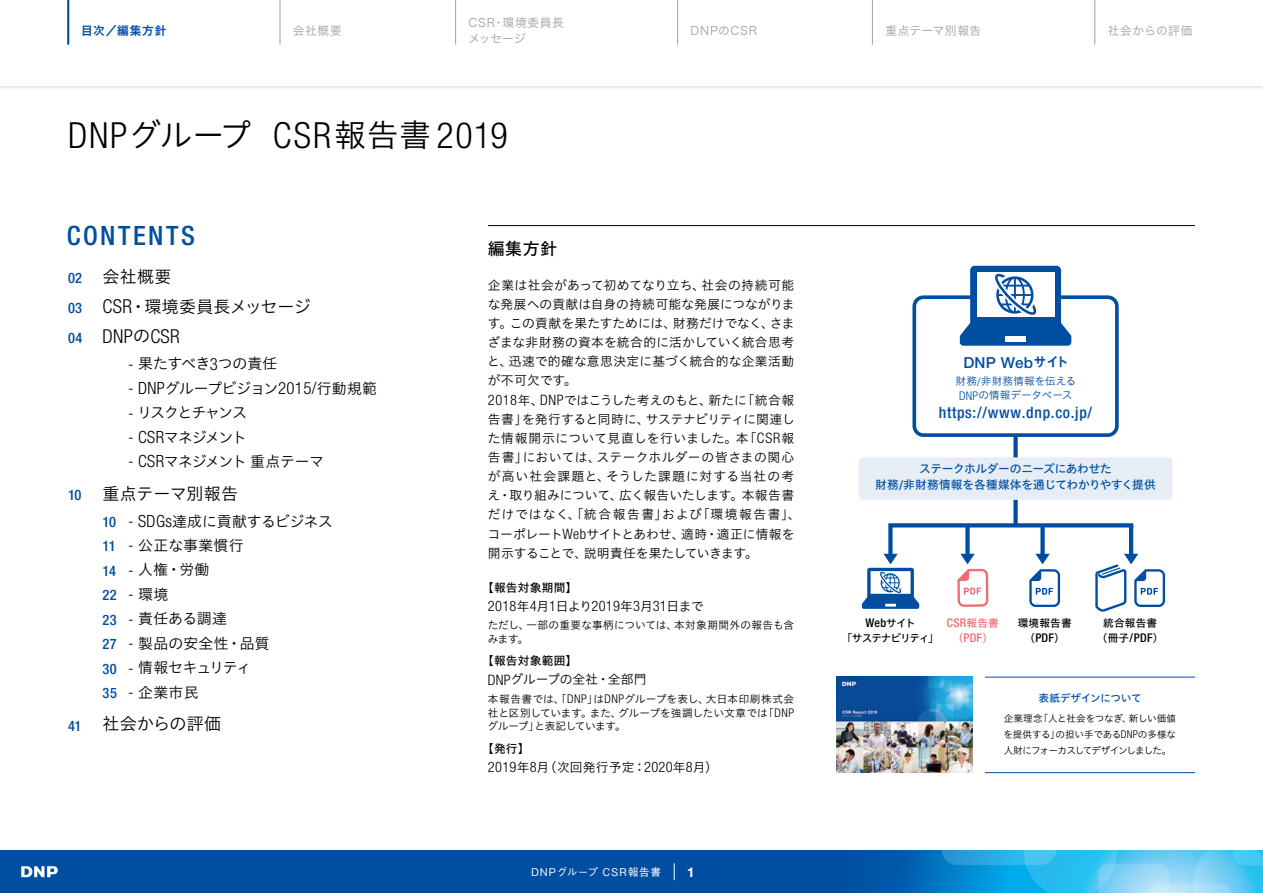
<style>
.page{position:relative;width:1263px;height:893px;background:#fff}
.page>*{position:absolute;margin:0;border:0;box-sizing:border-box;transform-origin:0 0}
.t1{font:300 condensed 36px "Helvetica Neue LT Std";letter-spacing:.045em;color:#000}
.t2{font:500 condensed 26.7px "Helvetica Neue LT Std";letter-spacing:.095em;color:#004ea2}
.t3{font:300 condensed 19.2px "Helvetica Neue LT Std";letter-spacing:.02em;color:#000}
.t4{font:16.95px/29.7px "Hiragino UD Sans Std N W3";letter-spacing:.005em;color:#000}
.t5{font:16.95px "Hiragino UD Sans Std N W3";letter-spacing:-.015em;color:#000}
.t6{font:16.95px "Hiragino UD Sans Std N W5";color:#000}
.t7{font:500 condensed 15.6px "Helvetica Neue LT Std";letter-spacing:.045em;color:#004ea2}
.t8{font:500 15.15px "Helvetica Neue LT Std";letter-spacing:.02em;color:#004ea2}
.t9{font:14.85px "Hiragino UD Sans Std N W3";letter-spacing:-.02em;color:#000}
.t10{font:14.85px/24.5px "Hiragino UD Sans Std N W3";letter-spacing:.005em;color:#000}
.t11{font:14.85px/24.5px "Hiragino UD Sans Std N W3";color:#000}
.t12{font:14.85px "Hiragino UD Sans Std N W3";letter-spacing:-.04em;color:#000}
.t13{font:14.85px "Hiragino UD Sans Std N W3";letter-spacing:-.07em;color:#000}
.t14{font:300 condensed 14.4px "Helvetica Neue LT Std";letter-spacing:.02em;color:#000}
.t15{font:500 condensed 14.4px "Helvetica Neue LT Std";color:#004ea2}
.t16{font:700 13.5px "Helvetica Neue LT Std";color:#fff}
.t17{font:12.75px/19.2px "Hiragino UD Sans Std N W3";letter-spacing:.015em;color:#000}
.t18{font:500 condensed 12px "Helvetica Neue LT Std";letter-spacing:.02em;color:#000}
.t19{font:500 condensed 12px/14.9px "Helvetica Neue LT Std";letter-spacing:.02em;color:#ec6d74;text-align:center}
.t20{font:11.7px/15.9px "Hiragino UD Sans Std N W5";letter-spacing:-.02em;color:#004ea2;text-align:center}
.t21{font:11.7px/15.9px "Hira Kaku Pro W3";letter-spacing:.06em;color:#9fa0a0}
.t22{font:11.7px "Hiragino UD Sans Std N W5";letter-spacing:.02em;color:#000}
.t23{font:11.7px "Hira Kaku Pro W3";letter-spacing:.035em;color:#9fa0a0}
.t24{font:11.7px "Hira Kaku Pro W6";letter-spacing:.07em;color:#004ea2}
.t25{font:10.65px/13.8px "Hiragino UD Sans Std N W3";letter-spacing:.01em;color:#000}
.t26{font:10.65px/13.8px "Hiragino UD Sans Std N W3";letter-spacing:.005em;color:#004ea2;text-align:center}
.t27{font:10.65px/14.9px "Hiragino UD Sans Std N W5";letter-spacing:.02em;color:#000;text-align:center}
.t28{font:500 10.65px "Gothic BBB Pr 6";letter-spacing:.07em;color:#fff}
.t29{font:10.65px "Hiragino UD Sans Std N W5";letter-spacing:-.095em;color:#000}
.t30{font:10.65px "Hiragino UD Sans Std N W5";letter-spacing:-.035em;color:#004ea2}
.t31{font:9.6px/15.9px "Hiragino UD Sans Std N W3";letter-spacing:-.04em;color:#000;text-align:justify}
.s1{font-family:"Hiragino UD Sans Std N W3";font-weight:400;font-stretch:normal;font-size:31.95px}
.s2{font-family:"Helvetica Neue LT Std";font-weight:500;font-stretch:condensed;font-size:14.4px;color:#004ea2}
.s3{font-family:"Helvetica Neue LT Std";font-weight:300;font-stretch:condensed;font-size:19.2px}
.s4{font-weight:500;font-size:14.4px;color:#004ea2}
.s5{font-family:"Hiragino UD Sans Std N W3";font-weight:400;font-stretch:normal;font-size:16.95px}
.s6{font-family:"Helvetica Neue LT Std";font-weight:300;font-stretch:condensed;font-size:16.8px}
.s7{font-weight:300;font-size:16.8px;color:#000}
.s8{font-family:"Hiragino UD Sans Std N W3";font-weight:400;font-stretch:normal;font-size:14.85px;color:#000}
.s9{font-family:"Helvetica Neue LT Std";font-weight:300;font-stretch:condensed;font-size:14.4px}
.s10{font-family:"Hiragino UD Sans Std N W3";font-weight:400;font-stretch:normal;font-size:12.75px}
.s11{font-family:"Helvetica Neue LT Std";font-weight:300;font-stretch:condensed;font-size:12px}
.s12{font-family:"Midashi Go Pr 6 MB31";font-weight:400;font-size:13.8px}
.s13{font-family:"Helvetica Neue LT Std";font-weight:500;font-stretch:condensed;font-size:13.2px}
.s14{font-family:"Hiragino UD Sans Std N W5";font-weight:400;font-stretch:normal;font-size:10.65px}
.s15{font-family:"Helvetica Neue LT Std";font-weight:500;font-stretch:condensed;font-size:12px}
.s16{font-family:"Helvetica Neue LT Std";font-weight:300;font-stretch:condensed;font-size:10.8px}
</style>
<div class="page">
<div style="left:0;top:850px;width:1263px;height:43px;background:#004ea2"></div>
<svg style="left:941px;top:850px;width:322px;height:43px;background:#49bdec"></svg>
<div style="left:0;top:0;width:1263px;height:91px;background:#000;opacity:.15"></div>
<div style="left:0;top:0;width:1263px;height:85px;background:#fff"></div>
<svg style="left:21px;top:866px;width:37px;height:11px"></svg>
<svg style="left:674px;top:863px;width:1px;height:17px"></svg>
<div style="left:859px;top:457px;width:313px;height:43px;background:#e6edf5;border-radius:4px"></div>
<hr style="left:488px;top:225px;width:707px;height:1px;background:#000">
<img style="left:836px;top:677px;width:136px;height:96px">
<div style="left:1013px;top:434px;width:5px;height:23px;background:#004ea2"></div>
<div style="left:1013px;top:500px;width:5px;height:27px;background:#004ea2"></div>
<svg style="left:912px;top:266px;width:207px;height:171px"></svg>
<svg style="left:862px;top:521px;width:303px;height:91px"></svg>
<hr style="left:1129px;top:525px;width:4px;height:36px;background:#004ea2">
<hr style="left:985px;top:677px;width:210px;height:1px;background:#004ea2">
<hr style="left:985px;top:772px;width:210px;height:1px;background:#004ea2">
<hr style="left:67px;top:0;width:2px;height:45px;background:#004ea2">
<hr style="left:280px;top:0;width:1px;height:45px;background:#9fa0a0">
<hr style="left:677px;top:0;width:1px;height:45px;background:#9fa0a0">
<hr style="left:872px;top:0;width:1px;height:45px;background:#9fa0a0">
<hr style="left:1094px;top:0;width:1px;height:45px;background:#9fa0a0">
<hr style="left:455px;top:0;width:1px;height:45px;background:#9fa0a0">
<p class="t21" style="left:469px;top:14px;width:97px">CSR・環境委員長メッセージ</p>
<p class="t24" style="left:81px;top:20px;width:87px">目次／編集方針</p>
<p class="t21" style="left:293px;top:22px;width:50px">会社概要</p>
<p class="t21" style="left:691px;top:22px;width:68px">DNPのCSR</p>
<p class="t23" style="left:885px;top:20px;width:97px">重点テーマ別報告</p>
<p class="t21" style="left:1108px;top:22px;width:86px">社会からの評価</p>
<h1 class="t1" style="left:68px;top:115px;width:441px">DNP<span class="s1">グループ</span> CSR<span class="s1">報告書</span> 2019</h1>
<h2 class="t2" style="left:67px;top:219px;width:130px">CONTENTS</h2>
<h3 class="t4" style="left:68px;top:261px;width:244px"><span class="s2">02</span> 会社概要<br><span class="s2">03</span> <span class="s3">CSR</span>・環境委員長メッセージ</h3>
<h3 class="t3" style="left:68px;top:325px;width:113px"><span class="s4">04</span> DNP<span class="s5">の</span>CSR</h3>
<p class="t9" style="left:128px;top:352px;width:151px"><span class="s6">-</span> 果たすべき<span class="s6">3</span>つの責任</p>
<p class="t9" style="left:128px;top:377px;width:251px"><span class="s6">- DNP</span>グループビジョン<span class="s6">2015/</span>行動規範</p>
<p class="t13" style="left:128px;top:401px;width:121px"><span class="s6">-</span> リスクとチャンス</p>
<p class="t9" style="left:128px;top:426px;width:120px"><span class="s6">- CSR</span>マネジメント</p>
<p class="t12" style="left:128px;top:450px;width:198px"><span class="s6">- CSR</span>マネジメント重点テーマ</p>
<h3 class="t5" style="left:68px;top:481px;width:172px"><span class="s2">10</span> 重点テーマ別報告</h3>
<p class="t11" style="left:103px;top:508px;width:232px"><span class="s2">10</span> <span class="s6">- SDGs</span>達成に貢献するビジネス<br><span class="s2">11</span> <span class="s6">-</span> 公正な事業慣行<br><span class="s2">14</span> <span class="s6">-</span> 人権・労働</p>
<p class="t15" style="left:103px;top:586px;width:67px">22 <span class="s7">-</span> <span class="s8">環境</span></p>
<p class="t10" style="left:103px;top:606px;width:169px"><span class="s2">23</span> <span class="s6">-</span> 責任ある調達<br><span class="s2">27</span> <span class="s6">-</span> 製品の安全性・品質<br><span class="s2">30</span> <span class="s6">-</span> 情報セキュリティ<br><span class="s2">35</span> <span class="s6">-</span> 企業市民</p>
<h3 class="t4" style="left:68px;top:708px;width:155px"><span class="s2">41</span> 社会からの評価</h3>
<h3 class="t6" style="left:488px;top:236px;width:71px">編集方針</h3>
<p class="t17" style="left:487px;top:275px;width:315px">企業は社会があって初めてなり立ち、社会の持続可能な発展への貢献は自身の持続可能な発展につながります。この貢献を果たすためには、財務だけでなく、さまざまな非財務の資本を統合的に活かしていく統合思考と、迅速で的確な意思決定に基づく統合的な企業活動が不可欠です。<br><span class="s9">2018</span>年、<span class="s9">DNP</span>ではこうした考えのもと、新たに「統合報告書」を発行すると同時に、サステナビリティに関連した情報開示について見直しを行いました。本「<span class="s9">CSR</span>報告書」においては、ステークホルダーの皆さまの関心が高い社会課題と、そうした課題に対する当社の考え・取り組みについて、広く報告いたします。本報告書だけではなく、「統合報告書」および「環境報告書」、コーポレート<span class="s9">Web</span>サイトとあわせ、適時・適正に情報を開示することで、説明責任を果たしていきます。</p>
<p class="t22" style="left:482px;top:579px;width:97px">【報告対象期間】</p>
<p class="t14" style="left:488px;top:598px;width:217px">2018<span class="s10">年</span>4<span class="s10">月</span>1<span class="s10">日より</span>2019<span class="s10">年</span>3<span class="s10">月</span>31<span class="s10">日まで</span></p>
<p class="t25" style="left:488px;top:618px;width:308px">ただし、一部の重要な事柄については、本対象期間外の報告も含みます。</p>
<p class="t22" style="left:482px;top:652px;width:97px">【報告対象範囲】</p>
<p class="t17" style="left:488px;top:669px;width:160px"><span class="s9">DNP</span>グループの全社・全部門</p>
<p class="t25" style="left:487px;top:691px;width:308px;text-align:justify">本報告書では、「<span class="s11">DNP</span>」は<span class="s11">DNP</span>グループを表し、大日本印刷株式会社と区別しています。また、グループを強調したい文章では「<span class="s11">DNP</span>グループ」と表記しています。</p>
<p class="t22" style="left:482px;top:739px;width:49px">【発行】</p>
<p class="t17" style="left:488px;top:756px;width:232px"><span class="s9">2019</span>年<span class="s9">8</span>月（次回発行予定：<span class="s9">2020</span>年<span class="s9">8</span>月）</p>
<p class="t28" style="left:531px;top:863px;width:132px">DNPグループ CSR報告書</p>
<p class="t16" style="left:687px;top:863px;width:9px">1</p>
<p class="t8" style="left:963px;top:353px;width:107px">DNP Web<span class="s12">サイト</span></p>
<p class="t7" style="left:939px;top:403px;width:155px">https://www.dnp.co.jp/</p>
<p class="t26" style="left:955px;top:374px;width:122px">財務<span class="s11">/</span>非財務情報を伝える<br><span class="s11">DNP</span>の情報データベース</p>
<p class="t20" style="left:875px;top:460px;width:282px">ステークホルダーのニーズにあわせた<br>財務<span class="s13">/</span>非財務情報を各種媒体を通じてわかりやすく提供</p>
<p class="t18" style="left:865px;top:616px;width:52px">Web<span class="s14">サイト</span></p>
<p class="t29" style="left:842px;top:630px;width:99px">「サステナビリティ」</p>
<p class="t19" style="left:947px;top:615px;width:53px">CSR<span class="s14">報告書（</span>PDF<span class="s14">）</span></p>
<p class="t27" style="left:1018px;top:615px;width:55px">環境報告書</p>
<p class="t18" style="left:1024px;top:631px;width:42px"><span class="s14">（</span>PDF<span class="s14">）</span></p>
<p class="t27" style="left:1097px;top:615px;width:68px">統合報告書（冊子<span class="s15">/PDF</span>）</p>
<p class="t30" style="left:1038px;top:690px;width:105px">表紙デザインについて</p>
<p class="t31" style="left:1003px;top:710px;width:174px">企業理念「人と社会をつなぎ、新しい価値を提供する」の担い手である<span class="s16">DNP</span>の多様な人財にフォーカスしてデザインしました。</p>
</div>
